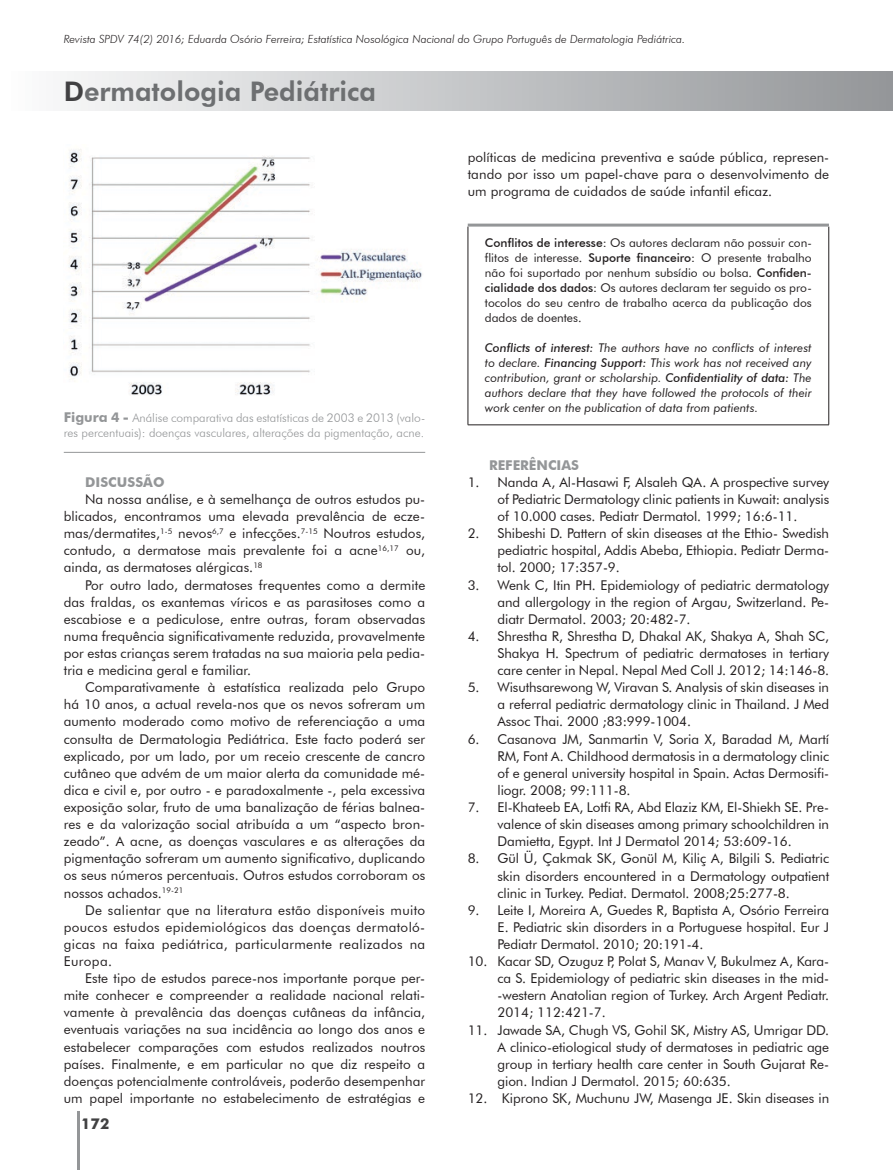
<style>
.page{position:relative;width:893px;height:1170px;background:#fff}
.page>*{position:absolute;margin:0;border:0;box-sizing:border-box;transform-origin:0 0}
.t1{font:800 27px "Futura BT";color:#6d6f71}
.t2{font:700 15px "Futura BT";color:#414142}
.t3{font:13.5px/17.1px "Futura BT";letter-spacing:-.005em;color:#231f20;text-align:justify}
.t4{font:700 13.5px "Futura BT";color:#949698}
.t5{font:12px/15px "Futura BT";color:#231f20;text-align:justify}
.t6{font:italic 12px/15px "Futura BT";color:#231f20;text-align:justify}
.t7{font:300 12px/14.4px "Futura BT";color:#949698}
.t8{font:italic 300 11.25px "Futura BT";color:#231f20}
.s1{color:#414142}
.s2{font-weight:700;font-size:13.5px}
.s3{font-weight:500}
</style>
<div class="page">
<hr style="left:77px;top:1111px;width:3px;height:58px;background:#949698">
<div style="left:0;top:72px;width:893px;height:38px;background:linear-gradient(to right,#fdfdfd,#939598)"></div>
<hr style="left:468px;top:226px;width:1px;height:198px;background:#231f20">
<hr style="left:828px;top:226px;width:1px;height:198px;background:#231f20">
<hr style="left:468px;top:424px;width:361px;height:1px;background:#231f20">
<hr style="left:468px;top:223px;width:361px;height:3px;background:#949698">
<hr style="left:64px;top:452px;width:361px;height:1px;background:#949698">
<img style="left:68px;top:149px;width:354px;height:246px">
<p class="t8" style="left:64px;top:32px;width:623px">Revista SPDV 74(2) 2016; Eduarda Osório Ferreira; Estatística Nosológica Nacional do Grupo Português de Dermatologia Pediátrica.</p>
<h1 class="t1" style="left:64px;top:75px;width:314px"><span class="s1">D</span>ermatologia Pediátrica</h1>
<p class="t7" style="left:64px;top:410px;width:363px"><span class="s2">Figura 4 -</span> Análise comparativa das estatísticas de 2003 e 2013 (valo&shy;res percentuais): doenças vasculares, alterações da pigmentação, acne.</p>
<p class="t4" style="left:85px;top:474px;width:81px">DISCUSSÃO</p>
<p class="t3" style="left:64px;top:490px;width:363px;text-indent:21px">Na nossa análise, e à semelhança de outros estudos pu&shy;blicados, encontramos uma elevada prevalência de ecze&shy;mas/dermatites,<sup>1-5</sup> nevos<sup>6,7</sup> e infecções.<sup>7-15</sup> Noutros estudos, contudo, a dermatose mais prevalente foi a acne<sup>16,17</sup> ou, ainda, as dermatoses alérgicas.<sup>18</sup></p>
<p class="t3" style="left:64px;top:576px;width:363px;text-indent:21px">Por outro lado, dermatoses frequentes como a dermite das fraldas, os exantemas víricos e as parasitoses como a escabiose e a pediculose, entre outras, foram observadas numa frequência significativamente reduzida, provavelmente por estas crianças serem tratadas na sua maioria pela pedia&shy;tria e medicina geral e familiar.</p>
<p class="t3" style="left:64px;top:678px;width:363px;text-indent:21px">Comparativamente à estatística realizada pelo Grupo há 10 anos, a actual revela-nos que os nevos sofreram um aumento moderado como motivo de referenciação a uma consulta de Dermatologia Pediátrica. Este facto poderá ser explicado, por um lado, por um receio crescente de cancro cutâneo que advém de um maior alerta da comunidade mé&shy;dica e civil e, por outro - e paradoxalmente -, pela excessiva exposição solar, fruto de uma banalização de férias balnea&shy;res e da valorização social atribuída a um “aspecto bron&shy;zeado”. A acne, as doenças vasculares e as alterações da pigmentação sofreram um aumento significativo, duplicando os seus números percentuais. Outros estudos corroboram os nossos achados.<sup>19-21</sup></p>
<p class="t3" style="left:64px;top:901px;width:363px;text-indent:21px">De salientar que na literatura estão disponíveis muito poucos estudos epidemiológicos das doenças dermatoló&shy;gicas na faixa pediátrica, particularmente realizados na Europa.</p>
<p class="t3" style="left:64px;top:969px;width:363px;text-indent:21px">Este tipo de estudos parece-nos importante porque per&shy;mite conhecer e compreender a realidade nacional relati&shy;vamente à prevalência das doenças cutâneas da infância, eventuais variações na sua incidência ao longo dos anos e estabelecer comparações com estudos realizados noutros países. Finalmente, e em particular no que diz respeito a doenças potencialmente controláveis, poderão desempenhar um papel importante no estabelecimento de estratégias e</p>
<p class="t2" style="left:81px;top:1114px;width:30px">172</p>
<p class="t3" style="left:468px;top:148px;width:363px">políticas de medicina preventiva e saúde pública, represen&shy;tando por isso um papel-chave para o desenvolvimento de um programa de cuidados de saúde infantil eficaz.</p>
<p class="t5" style="left:485px;top:235px;width:328px"><span class="s3">Conflitos de interesse:</span> Os autores declaram não possuir con&shy;flitos de interesse. <span class="s3">Suporte financeiro:</span> O presente trabalho não foi suportado por nenhum subsídio ou bolsa. <span class="s3">Confiden&shy;cialidade dos dados:</span> Os autores declaram ter seguido os pro&shy;tocolos do seu centro de trabalho acerca da publicação dos dados de doentes.</p>
<p class="t6" style="left:485px;top:340px;width:328px"><span class="s3">Conflicts of interest:</span> The authors have no conflicts of interest to declare. <span class="s3">Financing Support:</span> This work has not received any contribution, grant or scholarship. <span class="s3">Confidentiality of data:</span> The authors declare that they have followed the protocols of their work center on the publication of data from patients.</p>
<p class="t4" style="left:489px;top:456px;width:92px">REFERÊNCIAS</p>
<p class="t3" style="left:497px;top:473px;width:333px;text-indent:-30px">1. Nanda A, Al-Hasawi F, Alsaleh QA. A prospective survey of Pediatric Dermatology clinic patients in Kuwait: analysis of 10.000 cases. Pediatr Dermatol. 1999; 16:6-11.</p>
<p class="t3" style="left:497px;top:524px;width:333px;text-indent:-30px">2. Shibeshi D. Pattern of skin diseases at the Ethio- Swedish pediatric hospital, Addis Abeba, Ethiopia. Pediatr Derma&shy;tol. 2000; 17:357-9.</p>
<p class="t3" style="left:497px;top:576px;width:333px;text-indent:-30px">3. Wenk C, Itin PH. Epidemiology of pediatric dermatology and allergology in the region of Argau, Switzerland. Pe&shy;diatr Dermatol. 2003; 20:482-7.</p>
<p class="t3" style="left:497px;top:627px;width:333px;text-indent:-30px">4. Shrestha R, Shrestha D, Dhakal AK, Shakya A, Shah SC, Shakya H. Spectrum of pediatric dermatoses in tertiary care center in Nepal. Nepal Med Coll J. 2012; 14:146-8.</p>
<p class="t3" style="left:497px;top:678px;width:333px;text-indent:-30px">5. Wisuthsarewong W, Viravan S. Analysis of skin diseases in a referral pediatric dermatology clinic in Thailand. J Med Assoc Thai. 2000 ;83:999-1004.</p>
<p class="t3" style="left:497px;top:730px;width:333px;text-indent:-30px">6. Casanova JM, Sanmartin V, Soria X, Baradad M, Martí RM, Font A. Childhood dermatosis in a dermatology clinic of e general university hospital in Spain. Actas Dermosifi&shy;liogr. 2008; 99:111-8.</p>
<p class="t3" style="left:497px;top:798px;width:333px;text-indent:-30px">7. El-Khateeb EA, Lotfi RA, Abd Elaziz KM, El-Shiekh SE. Pre&shy;valence of skin diseases among primary schoolchildren in Damietta, Egypt. Int J Dermatol 2014; 53:609-16.</p>
<p class="t3" style="left:497px;top:849px;width:333px;text-indent:-30px">8. Gül Ü, Çakmak SK, Gonül M, Kiliç A, Bilgili S. Pediatric skin disorders encountered in a Dermatology outpatient clinic in Turkey. Pediat. Dermatol. 2008;25:277-8.</p>
<p class="t3" style="left:497px;top:901px;width:333px;text-indent:-30px">9. Leite I, Moreira A, Guedes R, Baptista A, Osório Ferreira E. Pediatric skin disorders in a Portuguese hospital. Eur J Pediatr Dermatol. 2010; 20:191-4.</p>
<p class="t3" style="left:497px;top:952px;width:333px;text-indent:-30px">10. Kacar SD, Ozuguz P, Polat S, Manav V, Bukulmez A, Kara&shy;ca S. Epidemiology of pediatric skin diseases in the mid--western Anatolian region of Turkey. Arch Argent Pediatr.<br>2014; 112:421-7.</p>
<p class="t3" style="left:497px;top:1020px;width:333px;text-indent:-30px">11. Jawade SA, Chugh VS, Gohil SK, Mistry AS, Umrigar DD.<br>A clinico-etiological study of dermatoses in pediatric age group in tertiary health care center in South Gujarat Re&shy;gion. Indian J Dermatol. 2015; 60:635.</p>
<p class="t3" style="left:468px;top:1089px;width:363px">12. Kiprono SK, Muchunu JW, Masenga JE. Skin diseases in</p>
</div>
